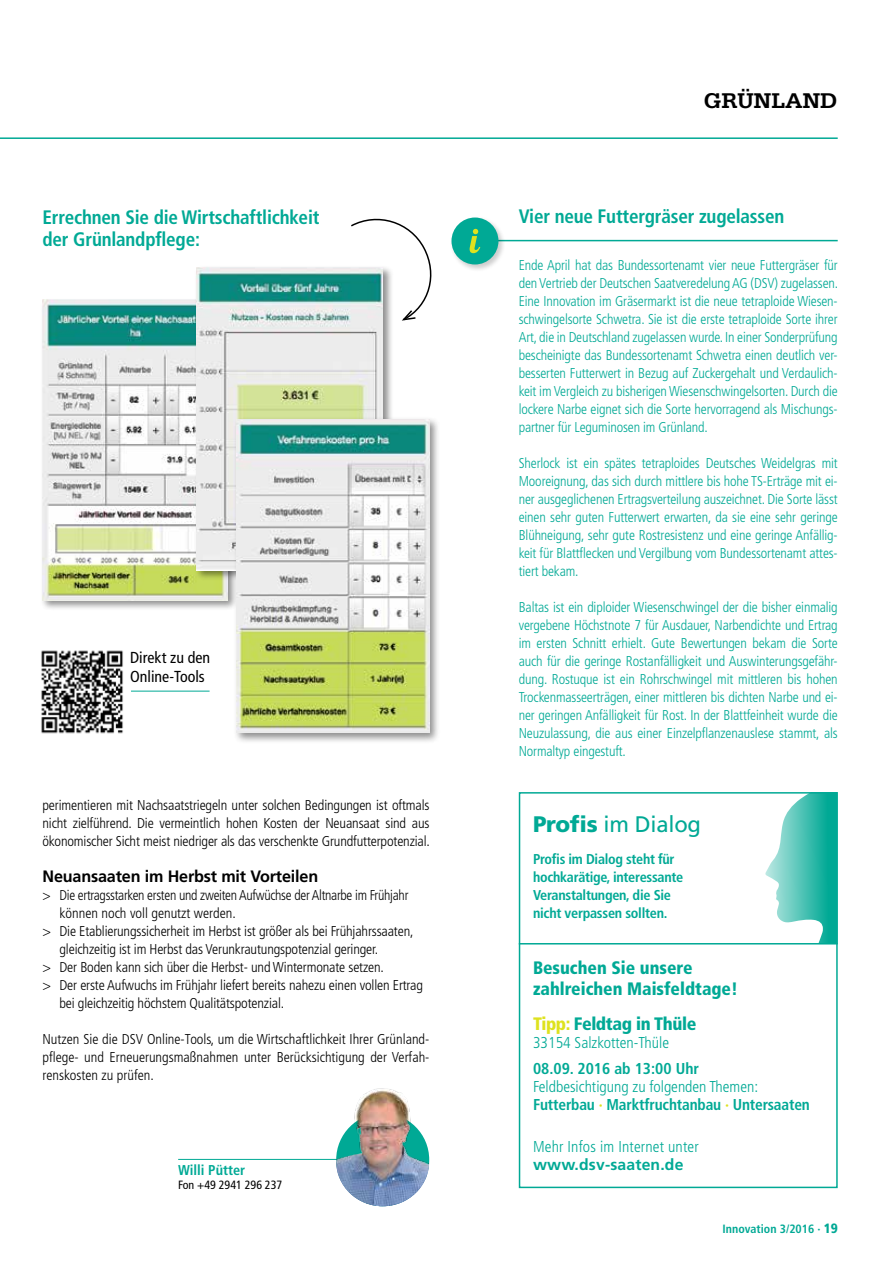
<style>
.page{position:relative;width:893px;height:1263px;background:#fff}
.page>*{position:absolute;margin:0;border:0;box-sizing:border-box;transform-origin:0 0}
.t1{font:22.5px "Frutiger";letter-spacing:-.01em;color:#00a995}
.t2{font:700 22.5px "Serifa";color:#000}
.t3{font:700 condensed 19.5px/22.5px "Frutiger";letter-spacing:-.01em;color:#00a995}
.t4{font:900 condensed 18px/21.6px "Frutiger LT";color:#00a995}
.t5{font:900 condensed 18px "Frutiger LT";letter-spacing:-.02em;color:#00a995}
.t6{font:700 16.5px "Frutiger LT";letter-spacing:-.01em;color:#000}
.t7{font:condensed 15.9px/19px "Frutiger";color:#000}
.t8{font:700 condensed 15.75px/18px "Frutiger LT";letter-spacing:-.01em;color:#00a995}
.t9{font:300 condensed 15.75px "Frutiger LT";letter-spacing:.01em;color:#00a995}
.t10{font:700 15.75px "Frutiger LT";letter-spacing:.01em;color:#00a995}
.t11{font:300 condensed 14.25px/18px "Frutiger LT";letter-spacing:-.01em;color:#00a995;text-align:justify}
.t12{font:300 condensed 14.25px/18px "Frutiger LT";letter-spacing:-.01em;color:#000;text-align:justify}
.t13{font:300 condensed 14.25px "Frutiger";letter-spacing:-.01em;color:#000}
.t14{font:700 condensed 14.25px/18px "Frutiger LT";letter-spacing:-.02em;color:#00a995}
.t15{font:300 condensed 14.25px "Frutiger";letter-spacing:-.01em;color:#000;scale:.96 1}
.t16{font:700 condensed 14.25px "Frutiger";color:#00a995}
.t17{font:700 condensed 12px "Frutiger";color:#00a995}
.t18{font:condensed 12px "Frutiger";color:#000}
.s1{font-weight:900}
.s2{color:#dee21e}
.s3{font-weight:300}
.s4{font-weight:900;font-size:13.5px}
</style>
<div class="page">
<hr style="left:178px;top:1159px;width:215px;height:1px;background:#00a995">
<div style="left:40px;top:298px;width:199px;height:313px;background:#000;opacity:.45"></div>
<img style="left:43px;top:300px;width:184px;height:300px">
<div style="left:194px;top:266px;width:199px;height:315px;background:#000;opacity:.45"></div>
<img style="left:196px;top:268px;width:187px;height:302px">
<div style="left:233px;top:416px;width:208px;height:328px;background:#000;opacity:.45"></div>
<img style="left:236px;top:419px;width:193px;height:313px">
<div style="left:519px;top:792px;width:319px;height:396px;border:2px solid #00a995"></div>
<svg style="left:765px;top:792px;width:73px;height:151px"></svg>
<hr style="left:519px;top:943px;width:319px;height:1px;background:#00a995">
<hr style="left:497px;top:240px;width:341px;height:1px;background:#00a995">
<div style="left:450px;top:216px;width:56px;height:56px;background:#000;opacity:.2"></div>
<div style="left:451px;top:218px;width:47px;height:46px;background:#00a995;border-radius:50%"></div>
<svg style="left:470px;top:229px;width:10px;height:24px"></svg>
<hr style="left:101px;top:691px;width:109px;height:1px;background:#00a995">
<img style="left:41px;top:650px;width:90px;height:84px">
<img style="left:336px;top:1088px;width:93px;height:118px">
<svg style="left:349px;top:218px;width:83px;height:104px"></svg>
<hr style="left:0;top:137px;width:838px;height:2px;background:#00a995">
<h2 class="t3" style="left:43px;top:206px;width:278px">Errechnen Sie die Wirtschaftlichkeit der Grünlandpflege:</h2>
<p class="t7" style="left:130px;top:647px;width:82px">Direkt zu den<br>Online-Tools</p>
<p class="t12" style="left:43px;top:796px;width:389px">perimentieren mit Nachsaatstriegeln unter solchen Bedingungen ist oftmals nicht zielführend. Die vermeintlich hohen Kosten der Neuansaat sind aus ökonomischer Sicht meist niedriger als das verschenkte Grundfutterpotenzial.</p>
<p class="t6" style="left:43px;top:867px;width:277px">Neuansaaten im Herbst mit Vorteilen</p>
<p class="t15" style="left:43px;top:887px;width:383px">&gt; Die ertragsstarken ersten und zweiten Aufwüchse der Altnarbe im Frühjahr</p>
<p class="t13" style="left:60px;top:905px;width:178px">können noch voll genutzt werden.</p>
<p class="t13" style="left:43px;top:923px;width:373px">&gt; Die Etablierungssicherheit im Herbst ist größer als bei Frühjahrssaaten,</p>
<p class="t13" style="left:60px;top:941px;width:320px">gleichzeitig ist im Herbst das Verunkrautungspotenzial geringer.</p>
<p class="t13" style="left:43px;top:959px;width:343px">&gt; Der Boden kann sich über die Herbst- und Wintermonate setzen.</p>
<p class="t13" style="left:43px;top:977px;width:382px">&gt; Der erste Aufwuchs im Frühjahr liefert bereits nahezu einen vollen Ertrag</p>
<p class="t13" style="left:60px;top:995px;width:226px">bei gleichzeitig höchstem Qualitätspotenzial.</p>
<p class="t12" style="left:43px;top:1030px;width:388px">Nutzen Sie die DSV Online-Tools, um die Wirtschaftlichkeit Ihrer Grünland&shy;pflege- und Erneuerungsmaßnahmen unter Berücksichtigung der Verfah&shy;renskosten zu prüfen.</p>
<p class="t16" style="left:178px;top:1161px;width:69px">Willi Pütter</p>
<p class="t18" style="left:178px;top:1178px;width:106px">Fon +49 2941 296 237</p>
<h1 class="t2" style="left:704px;top:87px;width:135px">GRÜNLAND</h1>
<h2 class="t3" style="left:519px;top:205px;width:267px">Vier neue Futtergräser zugelassen</h2>
<p class="t11" style="left:519px;top:256px;width:321px">Ende April hat das Bundessortenamt vier neue Futtergräser für den Vertrieb der Deutschen Saatveredelung AG (DSV) zugelassen.<br>Eine Innovation im Gräsermarkt ist die neue tetraploide Wiesen&shy;schwingelsorte Schwetra. Sie ist die erste tetraploide Sorte ihrer Art, die in Deutschland zugelassen wurde. In einer Sonderprüfung bescheinigte das Bundessortenamt Schwetra einen deutlich ver&shy;besserten Futterwert in Bezug auf Zuckergehalt und Verdaulich&shy;keit im Vergleich zu bisherigen Wiesenschwingelsorten. Durch die lockere Narbe eignet sich die Sorte hervorragend als Mischungs&shy;partner für Leguminosen im Grünland.</p>
<p class="t11" style="left:519px;top:454px;width:320px">Sherlock ist ein spätes tetraploides Deutsches Weidelgras mit Mooreignung, das sich durch mittlere bis hohe TS-Erträge mit ei&shy;ner ausgeglichenen Ertragsverteilung auszeichnet. Die Sorte lässt einen sehr guten Futterwert erwarten, da sie eine sehr geringe Blühneigung, sehr gute Rostresistenz und eine geringe Anfällig&shy;keit für Blattflecken und Vergilbung vom Bundessortenamt attes&shy;tiert bekam.</p>
<p class="t11" style="left:519px;top:598px;width:320px">Baltas ist ein diploider Wiesenschwingel der die bisher einmalig vergebene Höchstnote 7 für Ausdauer, Narbendichte und Ertrag im ersten Schnitt erhielt. Gute Bewertungen bekam die Sorte auch für die geringe Rostanfälligkeit und Auswinterungsgefähr&shy;dung. Rostuque ist ein Rohrschwingel mit mittleren bis hohen Trockenmasseerträgen, einer mittleren bis dichten Narbe und ei&shy;ner geringen Anfälligkeit für Rost. In der Blattfeinheit wurde die Neuzulassung, die aus einer Einzelpflanzenauslese stammt, als Normaltyp eingestuft.</p>
<h1 class="t1" style="left:533px;top:811px;width:170px"><span class="s1">Profis</span> im Dialog</h1>
<p class="t14" style="left:533px;top:850px;width:152px">Profis im Dialog steht für hochkarätige, interessante<br>Veranstaltungen, die Sie nicht verpassen sollten.</p>
<p class="t4" style="left:533px;top:957px;width:206px">Besuchen Sie unsere zahlreichen Maisfeldtage!</p>
<p class="t5" style="left:533px;top:1012px;width:165px"><span class="s2">Tipp:</span> Feldtag in Thüle</p>
<p class="t9" style="left:533px;top:1033px;width:138px">33154 Salzkotten-Thüle</p>
<p class="t8" style="left:533px;top:1060px;width:168px">08.09. 2016 ab 13:00 Uhr</p>
<p class="t8" style="left:533px;top:1078px;width:278px"><span class="s3">Feldbesichtigung zu folgenden Themen:<br></span>Futterbau <span class="s2">·</span> Marktfruchtanbau <span class="s2">·</span> Untersaaten</p>
<p class="t9" style="left:533px;top:1138px;width:167px">Mehr Infos im Internet unter</p>
<p class="t10" style="left:533px;top:1155px;width:152px">www.dsv-saaten.de</p>
<p class="t17" style="left:723px;top:1222px;width:117px">Innovation 3/2016 · <span class="s4">19</span></p>
</div>
